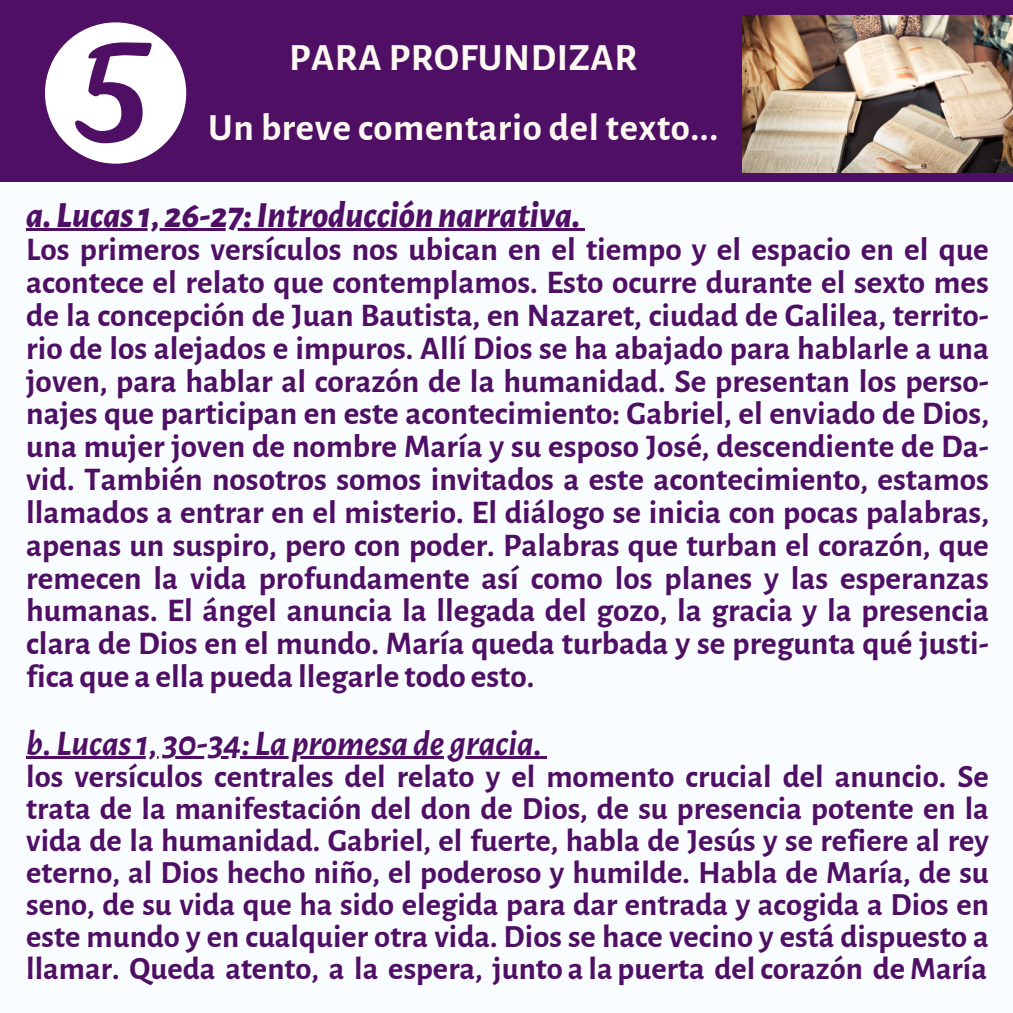
<style>
.page{position:relative;width:1013px;height:1013px;background:#fff}
.page>*{position:absolute;margin:0;border:0;box-sizing:border-box;transform-origin:0 0}
.t1{font:700 38.75px "Alegreya Sans";letter-spacing:.015em;color:#fdf8f1}
.t2{font:italic 800 36.25px "Alegreya Sans";color:#4f0f65}
.t3{font:italic 700 36.25px "Alegreya Sans";color:#4f0f65}
.t4{font:700 33.12px/32.8px "Alegreya Sans";color:#4f0f65;text-align:justify}
.t5{font:700 32.5px/31.9px "Alegreya Sans";color:#4f0f65;text-align:justify}
</style>
<div class="page">
<div style="left:0;top:0;width:1012px;height:1012px;background:#4f0f65"></div>
<div style="left:0;top:183px;width:1012px;height:829px;background:#fafdff"></div>
<img style="left:742px;top:15px;width:270px;height:158px">
<hr style="left:26px;top:228px;width:554px;height:3px;background:#4f0f65">
<svg style="left:580px;top:228px;width:5px;height:3px"></svg>
<hr style="left:26px;top:756px;width:516px;height:3px;background:#4f0f65">
<svg style="left:542px;top:756px;width:5px;height:3px"></svg>
<svg style="left:45px;top:22px;width:141px;height:142px"></svg>
<p class="t1" style="left:289px;top:39px;width:349px">PARA PROFUNDIZAR</p>
<p class="t1" style="left:208px;top:109px;width:511px">Un breve comentario del texto...</p>
<p class="t2" style="left:26px;top:197px;width:556px">a. Lucas1, 26-27:Introducción narrativa.</p>
<p class="t4" style="left:26px;top:234px;width:964px">Los primeros versículos nos ubican en el tiempo y el espacio en el que acontece el relato que contemplamos. Esto ocurre durante el sexto mes de la concepción de Juan Bautista, en Nazaret, ciudad de Galilea, territo&shy;rio de los alejados e impuros. Allí Dios se ha abajado para hablarle a una joven, para hablar al corazón de la humanidad. Se presentan los perso&shy;najes que participan en este acontecimiento: Gabriel, el enviado de Dios, una mujer joven de nombre María y su esposo José, descendiente de Da&shy;vid. También nosotros somos invitados a este acontecimiento, estamos llamados a entrar en el misterio. El diálogo se inicia con pocas palabras, apenas un suspiro, pero con poder. Palabras que turban el corazón, que remecen la vida profundamente así como los planes y las esperanzas humanas. El ángel anuncia la llegada del gozo, la gracia y la presencia clara de Dios en el mundo. María queda turbada y se pregunta qué justi&shy;fica que a ella pueda llegarle todo esto.</p>
<p class="t3" style="left:26px;top:725px;width:517px">b. Lucas1, 30-34: La promesa de gracia.</p>
<p class="t5" style="left:26px;top:761px;width:964px">los versículos centrales del relato y el momento crucial del anuncio. Se trata de la manifestación del don de Dios, de su presencia potente en la vida de la humanidad. Gabriel, el fuerte, habla de Jesús y se refiere al rey eterno, al Dios hecho niño, el poderoso y humilde. Habla de María, de su seno, de su vida que ha sido elegida para dar entrada y acogida a Dios en este mundo y en cualquier otra vida. Dios se hace vecino y está dispuesto a llamar. Queda atento, a la espera, junto a la puerta delcorazón deMaría</p>
</div>
